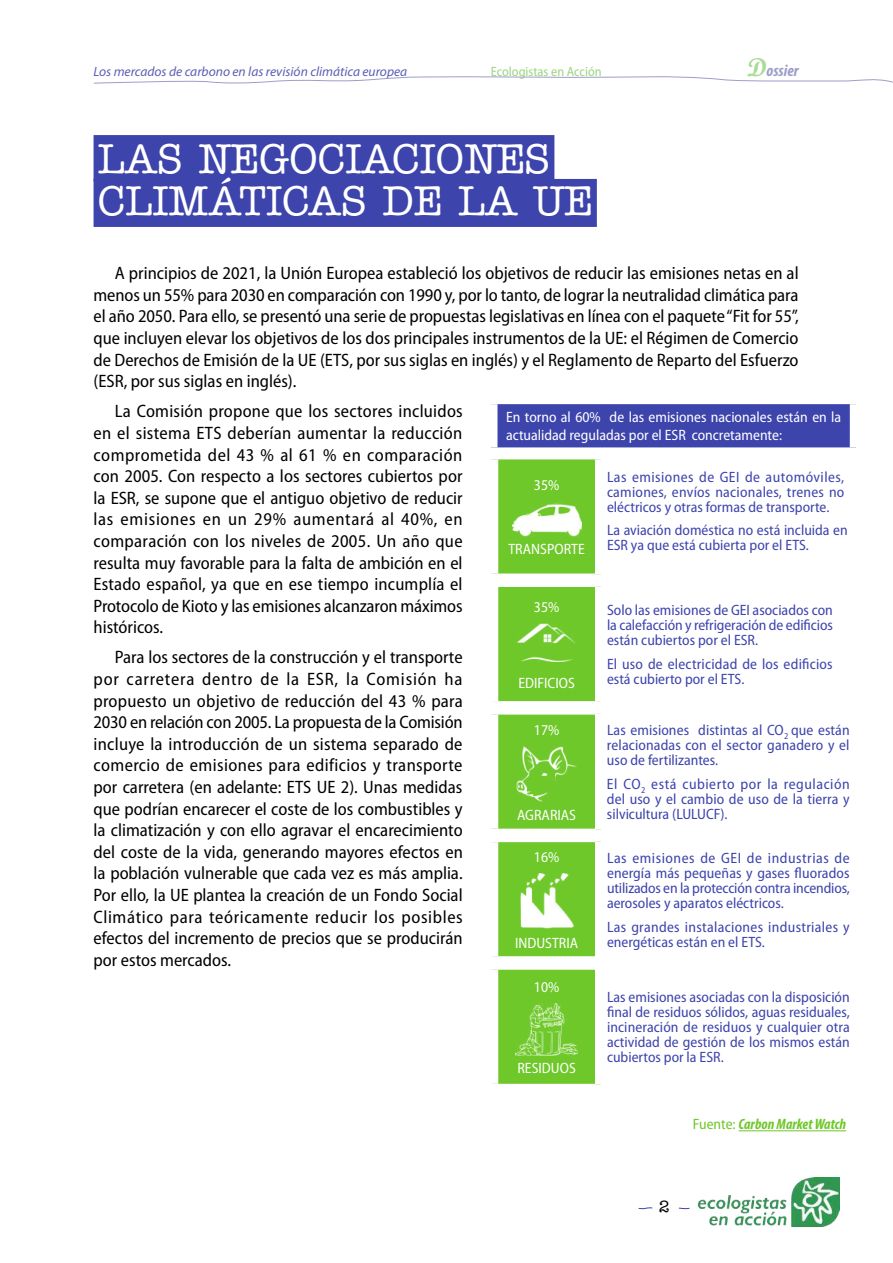
<style>
.page{position:relative;width:893px;height:1263px;background:#fff}
.page>*{position:absolute;margin:0;border:0;box-sizing:border-box;transform-origin:0 0}
.t1{font:500 42px/42px "American Typewriter Std";color:#fff}
.t2{font:semi-condensed 18px/21.6px "Myriad Pro";color:#000;text-align:justify}
.t3{font:italic 700 condensed 16.5px "Myriad Pro";color:#9c9eca}
.t4{font:500 16.5px "American Typewriter Std";color:#000}
.t5{font:semi-condensed 15px/15px "Myriad Pro";color:#3d44ac;text-align:justify}
.t6{font:semi-condensed 15px/18px "Myriad Pro";color:#fff}
.t7{font:semi-condensed 15px/15px "Myriad Pro";letter-spacing:.02em;color:#3d44ac}
.t8{font:italic 700 condensed 15px "Myriad Pro";color:#6ec829}
.t9{font:italic 13.5px "Myriad Pro";color:#5b5fb3}
.t10{font:semi-condensed 13.5px "Myriad Pro";color:#9bd582}
.s1{font-family:"Script MT Bold";font-weight:400;font-style:normal;font-stretch:normal;font-size:25.5px;color:#acdb98}
.s2{font-weight:400;font-style:normal;font-stretch:semi-condensed}
</style>
<div class="page">
<svg style="left:93px;top:76px;width:800px;height:8px"></svg>
<svg style="left:638px;top:1207px;width:15px;height:2px"></svg>
<svg style="left:678px;top:1207px;width:12px;height:2px"></svg>
<img style="left:697px;top:1178px;width:143px;height:49px">
<div style="left:94px;top:135px;width:460px;height:47px;background:#3d44ac"></div>
<div style="left:94px;top:179px;width:503px;height:48px;background:#3d44ac"></div>
<hr style="left:739px;top:1130px;width:107px;height:1px;background:#6ec829">
<div style="left:491px;top:398px;width:365px;height:55px;background:#3d44ac"></div>
<div style="left:498px;top:459px;width:97px;height:625px;background:#6ec829"></div>
<div style="left:485px;top:573px;width:110px;height:14px;background:#fff"></div>
<div style="left:485px;top:701px;width:110px;height:13px;background:#fff"></div>
<div style="left:485px;top:829px;width:110px;height:13px;background:#fff"></div>
<div style="left:485px;top:956px;width:110px;height:14px;background:#fff"></div>
<div style="left:485px;top:392px;width:116px;height:12px;background:#fff"></div>
<div style="left:601px;top:392px;width:261px;height:12px;background:#fff"></div>
<div style="left:485px;top:447px;width:116px;height:12px;background:#fff"></div>
<div style="left:601px;top:447px;width:261px;height:12px;background:#fff"></div>
<div style="left:485px;top:404px;width:12px;height:43px;background:#fff"></div>
<div style="left:850px;top:404px;width:12px;height:43px;background:#fff"></div>
<img style="left:512px;top:502px;width:69px;height:34px">
<img style="left:516px;top:623px;width:61px;height:38px">
<img style="left:517px;top:746px;width:59px;height:55px">
<img style="left:518px;top:873px;width:57px;height:56px">
<img style="left:516px;top:1003px;width:61px;height:52px">
<p class="t9" style="left:94px;top:63px;width:315px">Los mercados de carbono en las revisión climática europea</p>
<p class="t10" style="left:491px;top:64px;width:112px">Ecologistas en Acción</p>
<p class="t3" style="left:747px;top:60px;width:53px"><span class="s1">D</span>ossier</p>
<h1 class="t1" style="left:98px;top:139px;width:496px">LAS NEGOCIACIONES<br>CLIMÁTICAS DE LA UE</h1>
<p class="t2" style="left:94px;top:263px;width:707px;text-indent:21px">A principios de 2021, la Unión Europea estableció los objetivos de reducir las emisiones netas en al menos un 55% para 2030 en comparación con 1990 y, por lo tanto, de lograr la neutralidad climática para el año 2050. Para ello, se presentó una serie de propuestas legislativas en línea con el paquete “Fit for 55”, que incluyen elevar los objetivos de los dos principales instrumentos de la UE: el Régimen de Comercio de Derechos de Emisión de la UE (ETS, por sus siglas en inglés) y el Reglamento de Reparto del Esfuerzo (ESR, por sus siglas en inglés).</p>
<p class="t2" style="left:94px;top:401px;width:371px;text-indent:21px">La Comisión propone que los sectores incluidos en el sistema ETS deberían aumentar la reducción comprometida del 43 % al 61 % en comparación con 2005. Con respecto a los sectores cubiertos por la ESR, se supone que el antiguo objetivo de reducir las emisiones en un 29% aumentará al 40%, en comparación con los niveles de 2005. Un año que resulta muy favorable para la falta de ambición en el Estado español, ya que en ese tiempo incumplía el Protocolo de Kioto y las emisiones alcanzaron máximos históricos.</p>
<p class="t2" style="left:94px;top:647px;width:371px;text-indent:21px">Para los sectores de la construcción y el transporte por carretera dentro de la ESR, la Comisión ha propuesto un objetivo de reducción del 43 % para 2030 en relación con 2005. La propuesta de la Comisión incluye la introducción de un sistema separado de comercio de emisiones para edificios y transporte por carretera (en adelante: ETS UE 2). Unas medidas que podrían encarecer el coste de los combustibles y la climatización y con ello agravar el encarecimiento del coste de la vida, generando mayores efectos en la población vulnerable que cada vez es más amplia.<br>Por ello, la UE plantea la creación de un Fondo Social Climático para teóricamente reducir los posibles efectos del incremento de precios que se producirán por estos mercados.</p>
<p class="t6" style="left:506px;top:409px;width:337px">En torno al 60% de las emisiones nacionales están en la actualidad reguladas por el ESR concretamente:</p>
<p class="t6" style="left:534px;top:476px;width:27px">35%</p>
<p class="t5" style="left:607px;top:470px;width:239px">Las emisiones de GEI de automóviles, camiones, envíos nacionales, trenes no eléctricos y otras formas de transporte.</p>
<p class="t5" style="left:607px;top:523px;width:256px">La aviación doméstica no está incluida en el<br>ESR ya que está cubierta por el ETS.</p>
<p class="t6" style="left:508px;top:540px;width:78px">TRANSPORTE</p>
<p class="t6" style="left:534px;top:598px;width:27px">35%</p>
<p class="t5" style="left:607px;top:603px;width:227px">Solo las emisiones de GEI asociados con la calefacción y refrigeración de edificios están cubiertos por el ESR.</p>
<p class="t5" style="left:607px;top:657px;width:227px">El uso de electricidad de los edificios está cubierto por el ETS.</p>
<p class="t6" style="left:518px;top:674px;width:58px">EDIFICIOS</p>
<p class="t5" style="left:607px;top:723px;width:244px">Las emisiones distintas al CO<sub>2</sub> que están relacionadas con el sector ganadero y el uso de fertilizantes.</p>
<p class="t5" style="left:607px;top:777px;width:244px">El CO<sub>2</sub> está cubierto por la regulación del uso y el cambio de uso de la tierra y silvicultura (LULUCF).</p>
<p class="t6" style="left:534px;top:721px;width:27px">17%</p>
<p class="t6" style="left:517px;top:806px;width:60px">AGRARIAS</p>
<p class="t6" style="left:534px;top:848px;width:27px">16%</p>
<p class="t5" style="left:607px;top:851px;width:244px">Las emisiones de GEI de industrias de energía más pequeñas y gases fluorados utilizados en la protección contra incendios, aerosoles y aparatos eléctricos.</p>
<p class="t7" style="left:607px;top:919px;width:244px">Las grandes instalaciones industriales y energéticas están en el ETS.</p>
<p class="t6" style="left:515px;top:934px;width:65px">INDUSTRIA</p>
<p class="t6" style="left:534px;top:978px;width:27px">10%</p>
<p class="t6" style="left:517px;top:1059px;width:60px">RESIDUOS</p>
<p class="t5" style="left:607px;top:990px;width:244px">Las emisiones asociadas con la disposición final de residuos sólidos, aguas residuales, incineración de residuos y cualquier otra actividad de gestión de los mismos están cubiertos por la ESR.</p>
<p class="t8" style="left:693px;top:1115px;width:155px"><span class="s2">Fuente:</span> Carbon Market Watch</p>
<p class="t4" style="left:659px;top:1197px;width:12px">2</p>
</div>
